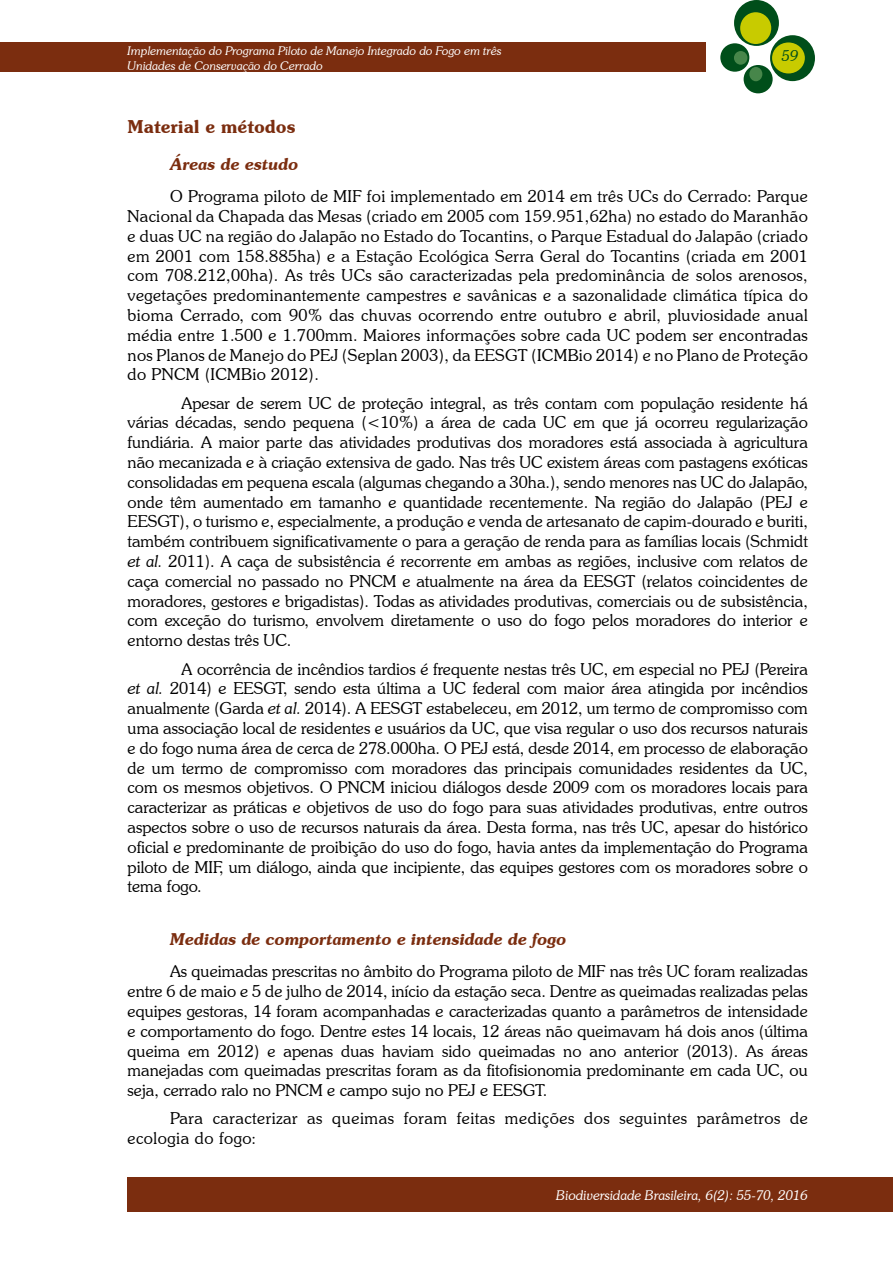
<style>
.page{position:relative;width:893px;height:1263px;background:#fff}
.page>*{position:absolute;margin:0;border:0;box-sizing:border-box;transform-origin:0 0}
.t1{font:600 18px "Souvenir IT Cby BT";color:#7b2d0f}
.t2{font:300 16.5px/19.8px "Souvenir IT Cby BT";color:#000;text-align:justify}
.t3{font:300 16.5px/19.8px "Souvenir IT Cby BT";letter-spacing:.03em;color:#000}
.t4{font:italic 600 16.5px "Souvenir IT Cby BT";color:#7b2d0f}
.t5{font:italic 300 15px "Souvenir IT Cby BT";color:#004e1a}
.t6{font:italic 300 13.5px "Souvenir IT Cby BT";color:#fff}
.t7{font:italic 300 12px/14.4px "Souvenir IT Cby BT";color:#fff}
.s1{font-style:italic}
</style>
<div class="page">
<div style="left:0;top:43px;width:705px;height:29px;background:#7b2d0f"></div>
<div style="left:734px;top:0;width:45px;height:46px;background:#004e1a;border-radius:50%"></div>
<div style="left:770px;top:35px;width:45px;height:46px;background:#004e1a;border-radius:50%"></div>
<div style="left:720px;top:43px;width:29px;height:29px;background:#004e1a;border-radius:50%"></div>
<div style="left:744px;top:65px;width:29px;height:28px;background:#004e1a;border-radius:50%"></div>
<div style="left:740px;top:12px;width:31px;height:32px;background:#c8cb00;border-radius:50%"></div>
<div style="left:772px;top:42px;width:33px;height:31px;background:#c8cb00;border-radius:50%"></div>
<div style="left:734px;top:51px;width:13px;height:14px;background:#47864a;border-radius:50%"></div>
<div style="left:749px;top:67px;width:13px;height:14px;background:#47864a;border-radius:50%"></div>
<div style="left:128px;top:1178px;width:765px;height:34px;background:#7b2d0f"></div>
<p class="t7" style="left:128px;top:44px;width:375px">Implementação do Programa Piloto de Manejo Integrado do Fogo em três<br>Unidades de Conservação do Cerrado</p>
<p class="t5" style="left:782px;top:46px;width:18px">59</p>
<p class="t1" style="left:128px;top:115px;width:170px">Material e métodos</p>
<p class="t4" style="left:170px;top:153px;width:130px">Áreas de estudo</p>
<p class="t2" style="left:128px;top:186px;width:682px;text-indent:43px">O Programa piloto de MIF foi implementado em 2014 em três UCs do Cerrado: Parque Nacional da Chapada das Mesas (criado em 2005 com 159.951,62ha) no estado do Maranhão e duas UC na região do Jalapão no Estado do Tocantins, o Parque Estadual do Jalapão (criado em 2001 com 158.885ha) e a Estação Ecológica Serra Geral do Tocantins (criada em 2001 com 708.212,00ha). As três UCs são caracterizadas pela predominância de solos arenosos, vegetações predominantemente campestres e savânicas e a sazonalidade climática típica do bioma Cerrado, com 90% das chuvas ocorrendo entre outubro e abril, pluviosidade anual média entre 1.500 e 1.700mm. Maiores informações sobre cada UC podem ser encontradas nos Planos de Manejo do PEJ (Seplan 2003), da EESGT (ICMBio 2014) e no Plano de Proteção do PNCM (ICMBio 2012).</p>
<p class="t2" style="left:128px;top:393px;width:682px;text-indent:54px">Apesar de serem UC de proteção integral, as três contam com população residente há várias décadas, sendo pequena (&lt;10%) a área de cada UC em que já ocorreu regularização fundiária. A maior parte das atividades produtivas dos moradores está associada à agricultura não mecanizada e à criação extensiva de gado. Nas três UC existem áreas com pastagens exóticas consolidadas em pequena escala (algumas chegando a 30ha.), sendo menores nas UC do Jalapão, onde têm aumentado em tamanho e quantidade recentemente. Na região do Jalapão (PEJ e EESGT), o turismo e, especialmente, a produção e venda de artesanato de capim-dourado e buriti, também contribuem significativamente o para a geração de renda para as famílias locais (Schmidt <span class="s1">et al.</span> 2011). A caça de subsistência é recorrente em ambas as regiões, inclusive com relatos de caça comercial no passado no PNCM e atualmente na área da EESGT (relatos coincidentes de moradores, gestores e brigadistas). Todas as atividades produtivas, comerciais ou de subsistência, com exceção do turismo, envolvem diretamente o uso do fogo pelos moradores do interior e entorno destas três UC.</p>
<p class="t2" style="left:128px;top:659px;width:682px;text-indent:54px">A ocorrência de incêndios tardios é frequente nestas três UC, em especial no PEJ (Pereira <span class="s1">et al.</span> 2014) e EESGT, sendo esta última a UC federal com maior área atingida por incêndios anualmente (Garda <span class="s1">et al.</span> 2014). A EESGT estabeleceu, em 2012, um termo de compromisso com uma associação local de residentes e usuários da UC, que visa regular o uso dos recursos naturais e do fogo numa área de cerca de 278.000ha. O PEJ está, desde 2014, em processo de elaboração de um termo de compromisso com moradores das principais comunidades residentes da UC, com os mesmos objetivos. O PNCM iniciou diálogos desde 2009 com os moradores locais para caracterizar as práticas e objetivos de uso do fogo para suas atividades produtivas, entre outros aspectos sobre o uso de recursos naturais da área. Desta forma, nas três UC, apesar do histórico oficial e predominante de proibição do uso do fogo, havia antes da implementação do Programa piloto de MIF, um diálogo, ainda que incipiente, das equipes gestores com os moradores sobre o tema fogo.</p>
<p class="t4" style="left:170px;top:928px;width:398px">Medidas de comportamento e intensidade de fogo</p>
<p class="t2" style="left:128px;top:961px;width:682px;text-indent:43px">As queimadas prescritas no âmbito do Programa piloto de MIF nas três UC foram realizadas entre 6 de maio e 5 de julho de 2014, início da estação seca. Dentre as queimadas realizadas pelas equipes gestoras, 14 foram acompanhadas e caracterizadas quanto a parâmetros de intensidade e comportamento do fogo. Dentre estes 14 locais, 12 áreas não queimavam há dois anos (última queima em 2012) e apenas duas haviam sido queimadas no ano anterior (2013). As áreas manejadas com queimadas prescritas foram as da fitofisionomia predominante em cada UC, ou seja, cerrado ralo no PNCM e campo sujo no PEJ e EESGT.</p>
<p class="t3" style="left:128px;top:1108px;width:682px;text-indent:43px">Para caracterizar as queimas foram feitas medições dos seguintes parâmetros de ecologia do fogo:</p>
<p class="t6" style="left:556px;top:1187px;width:253px">Biodiversidade Brasileira, 6(2): 55-70, 2016</p>
</div>
